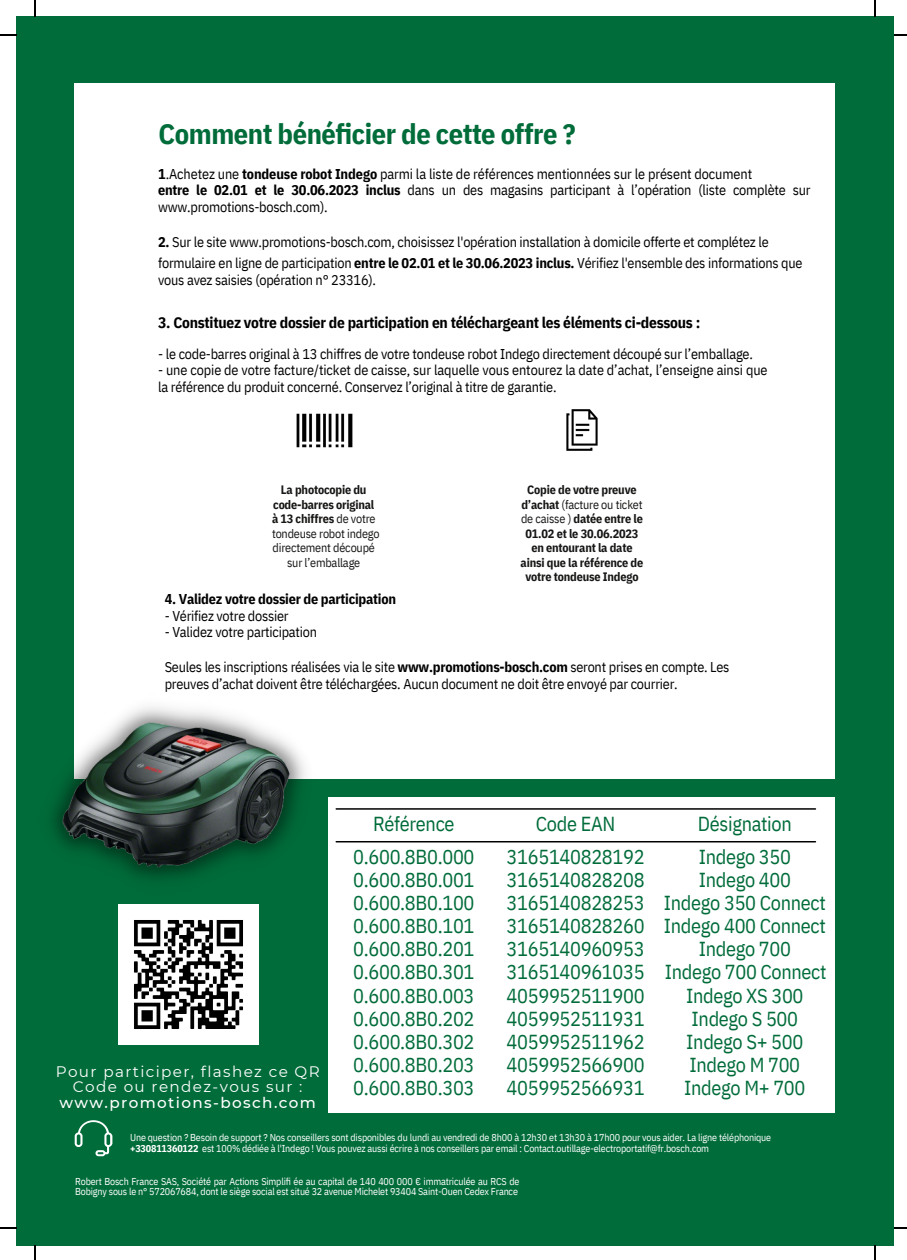
<style>
.page{position:relative;width:907px;height:1260px;background:#fff}
.page>*{position:absolute;margin:0;border:0;box-sizing:border-box;transform-origin:0 0}
.t1{font:700 28.4px "IBM Plex Sans Cond";letter-spacing:-.015em;color:#006c3a}
.t2{font:20.2px "IBM Plex Sans Cond";letter-spacing:-.015em;color:#006c3a}
.t3{font:700 15.4px "IBM Plex Sans Cond";letter-spacing:-.015em;color:#000}
.t4{font:15.2px/15.2px "Montserrat";letter-spacing:.09em;color:#fff;text-align:center}
.t5{font:500 15.2px "Montserrat";letter-spacing:.09em;color:#fff}
.t6{font:14.2px/16.6px "IBM Plex Sans Cond";letter-spacing:-.015em;color:#000}
.t7{font:700 14.2px "IBM Plex Sans Cond";letter-spacing:-.015em;color:#000}
.t8{font:700 12.2px/14.4px "IBM Plex Sans Cond";letter-spacing:-.015em;color:#171615;text-align:center}
.t9{font:12.2px/14.4px "IBM Plex Sans Cond";letter-spacing:-.015em;color:#171615;text-align:center}
.t10{font:10px/10.8px "IBM Plex Sans Cond";letter-spacing:-.015em;color:#fff}
.s1{font-weight:700}
.s2{font-weight:400}
</style>
<div class="page">
<div style="left:17px;top:17px;width:876px;height:1228px;background:#006c3a"></div>
<div style="left:328px;top:797px;width:506px;height:315px;background:#fff"></div>
<div style="left:75px;top:83px;width:759px;height:695px;background:#fff"></div>
<img style="left:296px;top:413px;width:57px;height:35px">
<img style="left:566px;top:409px;width:32px;height:42px">
<svg style="left:75px;top:1120px;width:37px;height:35px"></svg>
<img style="left:52px;top:693px;width:264px;height:187px">
<hr style="left:336px;top:840px;width:479px;height:2px;background:#000">
<hr style="left:336px;top:808px;width:479px;height:1px;background:#000">
<img style="left:118px;top:904px;width:140px;height:139px">
<svg style="left:35px;top:0;width:1px;height:17px"></svg>
<svg style="left:0;top:35px;width:17px;height:1px"></svg>
<svg style="left:874px;top:0;width:1px;height:17px"></svg>
<svg style="left:893px;top:35px;width:14px;height:1px"></svg>
<svg style="left:35px;top:1245px;width:1px;height:14px"></svg>
<svg style="left:0;top:1227px;width:17px;height:1px"></svg>
<svg style="left:874px;top:1245px;width:1px;height:14px"></svg>
<svg style="left:893px;top:1227px;width:14px;height:1px"></svg>
<h1 class="t1" style="left:159px;top:115px;width:418px">Comment bénéficier de cette offre ?</h1>
<p class="t6" style="left:158px;top:165px;width:654px"><span class="s1">1</span>.Achetez une <span class="s1">tondeuse robot Indego</span> parmi la liste de références mentionnées sur le présent document<br><span class="s1">entre le 02.01 et le 30.06.2023 inclus</span> dans un des magasins participant à l’opération (liste complète sur www.promotions-bosch.com).</p>
<p class="t6" style="left:158px;top:232px;width:646px;line-height:20.2px"><span class="s1">2.</span> Sur le site www.promotions-bosch.com, choisissez l'opération installation à domicile offerte et complétez le formulaire en ligne de participation <span class="s1">entre le 02.01 et le 30.06.2023 inclus.</span> Vérifiez l'ensemble des informations que</p>
<p class="t6" style="left:158px;top:271px;width:219px">vous avez saisies (opération n° 23316).</p>
<p class="t3" style="left:158px;top:312px;width:543px">3. Constituez votre dossier de participation en téléchargeant les éléments ci-dessous :</p>
<p class="t6" style="left:158px;top:345px;width:596px">- le code-barres original à 13 chiffres de votre tondeuse robot Indego directement découpé sur l’emballage.</p>
<p class="t6" style="left:158px;top:361px;width:611px">- une copie de votre facture/ticket de caisse, sur laquelle vous entourez la date d’achat, l’enseigne ainsi que la référence du produit concerné. Conservez l’original à titre de garantie.</p>
<p class="t9" style="left:272px;top:482px;width:109px"><span class="s1">La photocopie du code-barres original à 13 chiffres</span> de votre tondeuse robot indego directement découpé sur l’emballage</p>
<p class="t8" style="left:520px;top:482px;width:124px">Copie de votre preuve d’achat <span class="s2">(facture ou ticket de caisse )</span> datée entre le<br>01.02 et le 30.06.2023 en entourant la date ainsi que la référence de votre tondeuse Indego</p>
<p class="t7" style="left:165px;top:589px;width:233px">4. Validez votre dossier de participation</p>
<p class="t6" style="left:165px;top:607px;width:125px">- Vérifiez votre dossier</p>
<p class="t6" style="left:165px;top:623px;width:154px">- Validez votre participation</p>
<p class="t6" style="left:165px;top:657px;width:566px;line-height:17.8px">Seules les inscriptions réalisées via le site <span class="s1">www.promotions-bosch.com</span> seront prises en compte. Les preuves d’achat doivent être téléchargées. Aucun document ne doit être envoyé par courrier.</p>
<p class="t4" style="left:56px;top:1063px;width:265px">Pour participer, flashez ce QR<br>Code ou rendez-vous sur :</p>
<p class="t5" style="left:59px;top:1092px;width:258px">www.promotions-bosch.com</p>
<h2 class="t2" style="left:373px;top:810px;width:83px">Référence</h2>
<h2 class="t2" style="left:536px;top:810px;width:81px">Code EAN</h2>
<h2 class="t2" style="left:698px;top:810px;width:95px">Désignation</h2>
<h2 class="t2" style="left:353px;top:842px;width:123px">0.600.8B0.000</h2>
<h2 class="t2" style="left:506px;top:842px;width:139px">3165140828192</h2>
<h2 class="t2" style="left:698px;top:842px;width:94px">Indego 350</h2>
<h2 class="t2" style="left:353px;top:865px;width:123px">0.600.8B0.001</h2>
<h2 class="t2" style="left:506px;top:865px;width:139px">3165140828208</h2>
<h2 class="t2" style="left:698px;top:865px;width:94px">Indego 400</h2>
<h2 class="t2" style="left:353px;top:889px;width:123px">0.600.8B0.100</h2>
<h2 class="t2" style="left:506px;top:889px;width:320px">3165140828253 Indego 350 Connect</h2>
<h2 class="t2" style="left:353px;top:912px;width:123px">0.600.8B0.101</h2>
<h2 class="t2" style="left:506px;top:912px;width:320px">3165140828260 Indego 400 Connect</h2>
<h2 class="t2" style="left:353px;top:935px;width:123px">0.600.8B0.201</h2>
<h2 class="t2" style="left:506px;top:935px;width:139px">3165140960953</h2>
<h2 class="t2" style="left:698px;top:935px;width:94px">Indego 700</h2>
<h2 class="t2" style="left:353px;top:958px;width:123px">0.600.8B0.301</h2>
<h2 class="t2" style="left:506px;top:958px;width:321px">3165140961035 Indego 700 Connect</h2>
<h2 class="t2" style="left:353px;top:981px;width:123px">0.600.8B0.003</h2>
<h2 class="t2" style="left:506px;top:981px;width:139px">4059952511900</h2>
<h2 class="t2" style="left:686px;top:981px;width:119px">Indego XS 300</h2>
<h2 class="t2" style="left:353px;top:1004px;width:123px">0.600.8B0.202</h2>
<h2 class="t2" style="left:506px;top:1004px;width:139px">4059952511931</h2>
<h2 class="t2" style="left:691px;top:1004px;width:108px">Indego S 500</h2>
<h2 class="t2" style="left:353px;top:1027px;width:123px">0.600.8B0.302</h2>
<h2 class="t2" style="left:506px;top:1027px;width:139px">4059952511962</h2>
<h2 class="t2" style="left:686px;top:1027px;width:119px">Indego S+ 500</h2>
<h2 class="t2" style="left:353px;top:1050px;width:123px">0.600.8B0.203</h2>
<h2 class="t2" style="left:506px;top:1050px;width:139px">4059952566900</h2>
<h2 class="t2" style="left:689px;top:1050px;width:112px">Indego M 700</h2>
<h2 class="t2" style="left:353px;top:1074px;width:123px">0.600.8B0.303</h2>
<h2 class="t2" style="left:506px;top:1074px;width:139px">4059952566931</h2>
<h2 class="t2" style="left:684px;top:1074px;width:123px">Indego M+ 700</h2>
<p class="t10" style="left:130px;top:1131px;width:642px">Une question ? Besoin de support ? Nos conseillers sont disponibles du lundi au vendredi de 8h00 à 12h30 et 13h30 à 17h00 pour vous aider. La ligne téléphonique <span class="s1">+330811360122</span> est 100% dédiée à l'Indego ! Vous pouvez aussi écrire à nos conseillers par email : Contact.outillage-electroportatif@fr.bosch.com</p>
<p class="t10" style="left:75px;top:1175px;width:445px">Robert Bosch France SAS, Société par Actions Simplifi ée au capital de 140 400 000 € immatriculée au RCS de<br>Bobigny sous le n° 572067684, dont le siège social est situé 32 avenue Michelet 93404 Saint-Ouen Cedex France</p>
</div>
